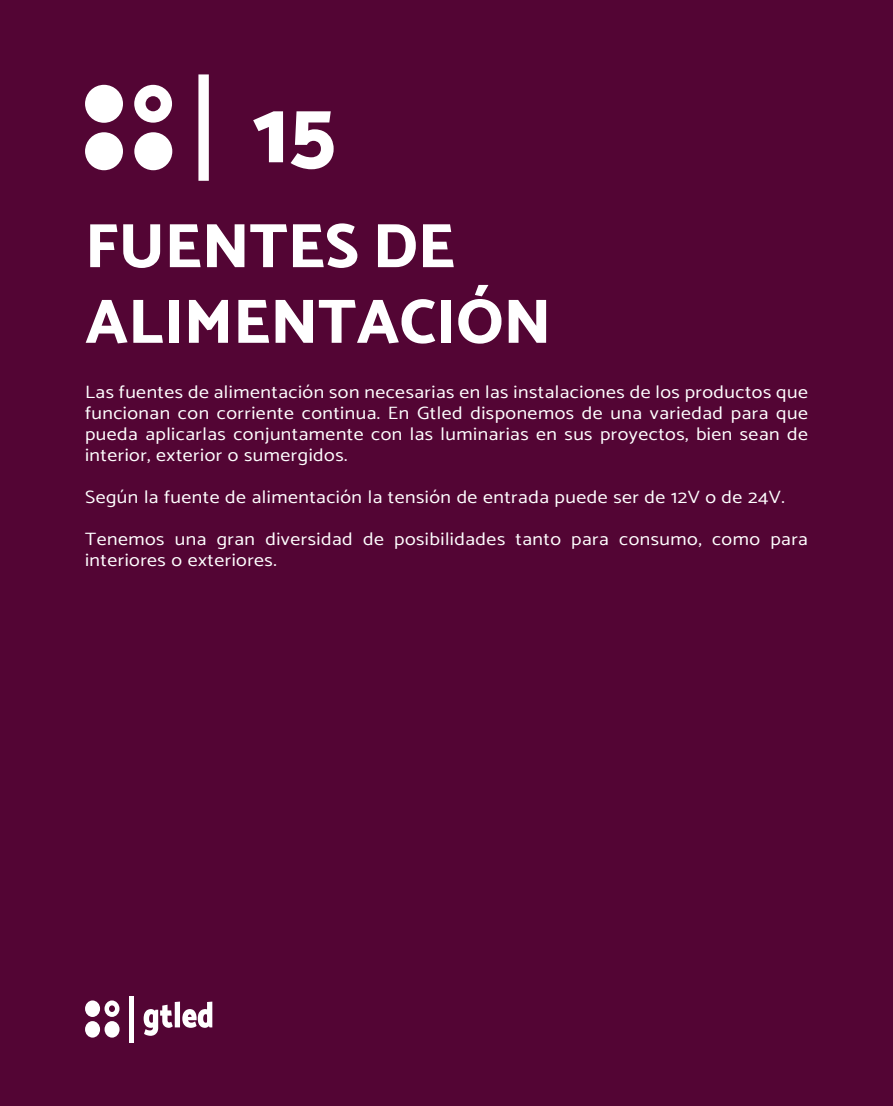
<style>
.page{position:relative;width:893px;height:1106px;background:#530534}
.page>*{position:absolute;margin:0;border:0;box-sizing:border-box;transform-origin:0 0}
.t1{font:800 90px "Catamaran";color:#fff}
.t2{font:800 63px/75.6px "Catamaran";color:#fff}
.t3{font:18px/21px "Catamaran";letter-spacing:.025em;color:#fff;text-align:justify;scale:1.1 1}
</style>
<div class="page">
<div style="left:198px;top:74px;width:11px;height:107px;background:#fff"></div>
<div style="left:85px;top:85px;width:38px;height:38px;background:#fff;border-radius:50%"></div>
<div style="left:85px;top:132px;width:38px;height:38px;background:#fff;border-radius:50%"></div>
<div style="left:134px;top:132px;width:38px;height:38px;background:#fff;border-radius:50%"></div>
<svg style="left:134px;top:85px;width:38px;height:38px"></svg>
<hr style="left:130px;top:996px;width:4px;height:46px;background:#fff">
<div style="left:85px;top:1000px;width:15px;height:17px;background:#fff;border-radius:50%"></div>
<div style="left:85px;top:1021px;width:15px;height:16px;background:#fff;border-radius:50%"></div>
<div style="left:105px;top:1021px;width:15px;height:16px;background:#fff;border-radius:50%"></div>
<svg style="left:105px;top:1000px;width:14px;height:16px"></svg>
<svg style="left:144px;top:1004px;width:29px;height:31px"></svg>
<div style="left:175px;top:1001px;width:5px;height:26px;background:#fff"></div>
<svg style="left:182px;top:1001px;width:30px;height:26px"></svg>
<h1 class="t1" style="left:252px;top:79px;width:85px">15</h1>
<h2 class="t2" style="left:85px;top:208px;width:468px">FUENTES DE<br>ALIMENTACIÓN</h2>
<p class="t3" style="left:85px;top:381px;width:659px">Las fuentes de alimentación son necesarias en las instalaciones de los productos que funcionan con corriente continua. En Gtled disponemos de una variedad para que pueda aplicarlas conjuntamente con las luminarias en sus proyectos, bien sean de interior, exterior o sumergidos.</p>
<p class="t3" style="left:85px;top:486px;width:638px">Según la fuente de alimentación la tensión de entrada puede ser de 12V o de 24V.</p>
<p class="t3" style="left:85px;top:528px;width:659px">Tenemos una gran diversidad de posibilidades tanto para consumo, como para interiores o exteriores.</p>
</div>
